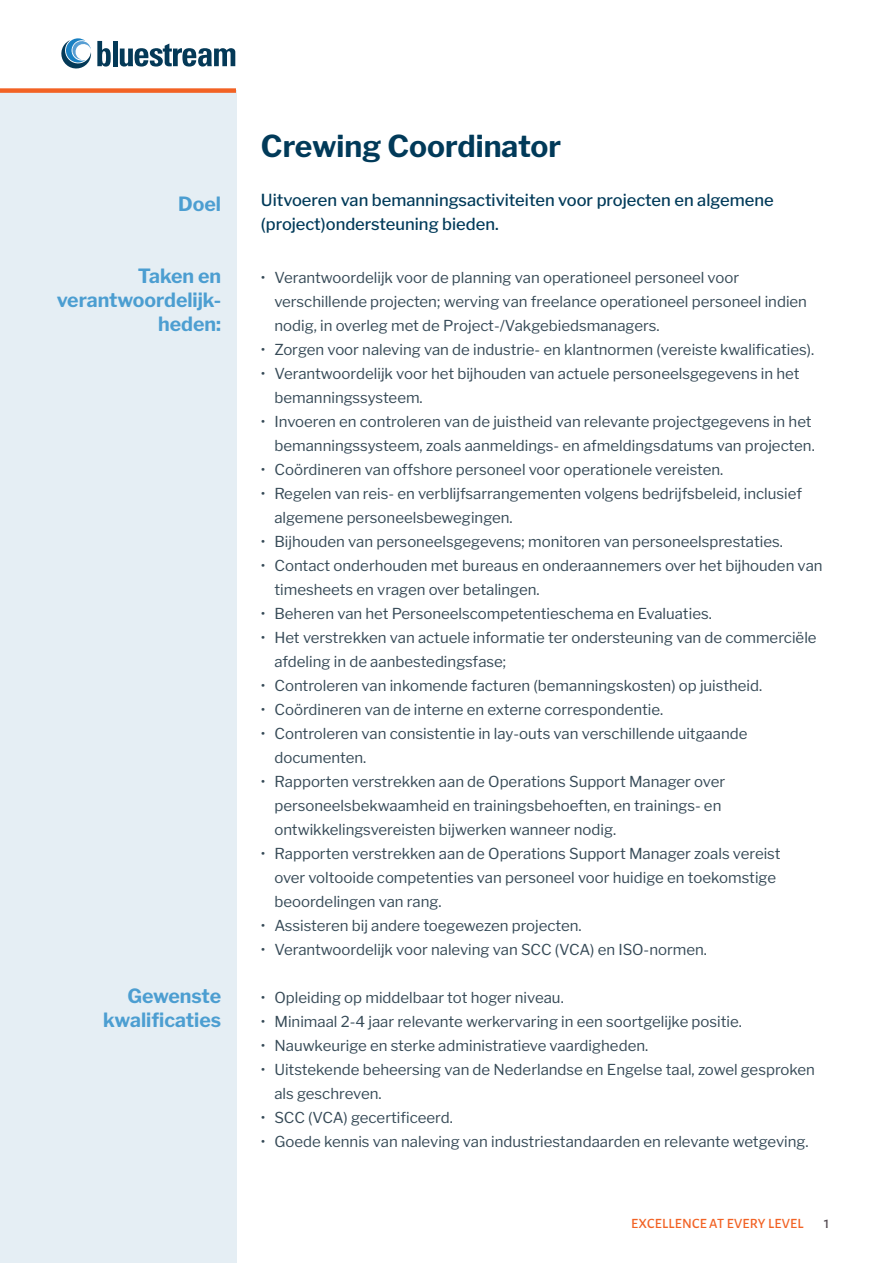
<style>
.page{position:relative;width:893px;height:1263px;background:#fff}
.page>*{position:absolute;margin:0;border:0;box-sizing:border-box;transform-origin:0 0}
.t1{font:700 30px "Libre Franklin";color:#013a59}
.t2{font:700 19.5px/24px "Libre Franklin";color:#4c9ed1;text-align:right}
.t3{font:500 16.5px/24px "Libre Franklin";color:#013a59}
.t4{font:15px/24px "Libre Franklin";color:#364a57}
.t5{font:500 14.25px "Alegreya Sans";letter-spacing:.02em;color:#f26224}
.t6{font:500 14.25px "Alegreya Sans";color:#524950}
</style>
<div class="page">
<div style="left:0;top:91px;width:236px;height:1172px;background:#e5eef4"></div>
<div style="left:0;top:88px;width:236px;height:5px;background:#f26224"></div>
<svg style="left:97px;top:41px;width:14px;height:26px"></svg>
<hr style="left:113px;top:41px;width:4px;height:25px;background:#043957">
<svg style="left:120px;top:44px;width:115px;height:23px"></svg>
<svg style="left:61px;top:38px;width:30px;height:31px"></svg>
<h2 class="t2" style="left:178px;top:190px;width:44px">Doel</h2>
<h2 class="t2" style="left:57px;top:262px;width:166px">Taken en verantwoordelijk&shy;heden:</h2>
<h2 class="t2" style="left:103px;top:982px;width:120px">Gewenste kwalificaties</h2>
<h1 class="t1" style="left:261px;top:122px;width:302px">Crewing Coordinator</h1>
<p class="t3" style="left:261px;top:186px;width:514px">Uitvoeren van bemanningsactiviteiten voor projecten en algemene (project)ondersteuning bieden.</p>
<p class="t4" style="left:274px;top:264px;width:534px;text-indent:-14px">• Verantwoordelijk voor de planning van operationeel personeel voor verschillende projecten; werving van freelance operationeel personeel indien nodig, in overleg met de Project-/Vakgebiedsmanagers.</p>
<p class="t4" style="left:261px;top:336px;width:555px">• Zorgen voor naleving van de industrie- en klantnormen (vereiste kwalificaties).</p>
<p class="t4" style="left:274px;top:360px;width:527px;text-indent:-14px">• Verantwoordelijk voor het bijhouden van actuele personeelsgegevens in het bemanningssysteem.</p>
<p class="t4" style="left:261px;top:408px;width:555px;text-align:right">• Invoeren en controleren van de juistheid van relevante projectgegevens in het bemanningssysteem, zoals aanmeldings- en afmeldingsdatums van projecten.</p>
<p class="t4" style="left:261px;top:456px;width:464px">• Coördineren van offshore personeel voor operationele vereisten.</p>
<p class="t4" style="left:274px;top:480px;width:529px;text-indent:-14px">• Regelen van reis- en verblijfsarrangementen volgens bedrijfsbeleid, inclusief algemene personeelsbewegingen.</p>
<p class="t4" style="left:261px;top:528px;width:523px">• Bijhouden van personeelsgegevens; monitoren van personeelsprestaties.</p>
<p class="t4" style="left:274px;top:552px;width:550px;text-indent:-14px">• Contact onderhouden met bureaus en onderaannemers over het bijhouden van timesheets en vragen over betalingen.</p>
<p class="t4" style="left:261px;top:600px;width:452px">• Beheren van het Personeelscompetentieschema en Evaluaties.</p>
<p class="t4" style="left:274px;top:624px;width:544px;text-indent:-14px">• Het verstrekken van actuele informatie ter ondersteuning van de commerciële afdeling in de aanbestedingsfase;</p>
<p class="t4" style="left:261px;top:672px;width:503px">• Controleren van inkomende facturen (bemanningskosten) op juistheid.</p>
<p class="t4" style="left:261px;top:696px;width:404px">• Coördineren van de interne en externe correspondentie.</p>
<p class="t4" style="left:274px;top:720px;width:475px;text-indent:-14px">• Controleren van consistentie in lay-outs van verschillende uitgaande documenten.</p>
<p class="t4" style="left:274px;top:768px;width:452px;text-indent:-14px">• Rapporten verstrekken aan de Operations Support Manager over personeelsbekwaamheid en trainingsbehoeften, en trainings- en ontwikkelingsvereisten bijwerken wanneer nodig.</p>
<p class="t4" style="left:274px;top:840px;width:508px;text-indent:-14px">• Rapporten verstrekken aan de Operations Support Manager zoals vereist over voltooide competenties van personeel voor huidige en toekomstige beoordelingen van rang.</p>
<p class="t4" style="left:261px;top:912px;width:322px">• Assisteren bij andere toegewezen projecten.</p>
<p class="t4" style="left:261px;top:936px;width:448px">• Verantwoordelijk voor naleving van SCC (VCA) en ISO-normen.</p>
<p class="t4" style="left:261px;top:984px;width:304px">• Opleiding op middelbaar tot hoger niveau.</p>
<p class="t4" style="left:261px;top:1008px;width:483px">• Minimaal 2-4 jaar relevante werkervaring in een soortgelijke positie.</p>
<p class="t4" style="left:261px;top:1032px;width:389px">• Nauwkeurige en sterke administratieve vaardigheden.</p>
<p class="t4" style="left:274px;top:1056px;width:542px;text-indent:-14px">• Uitstekende beheersing van de Nederlandse en Engelse taal, zowel gesproken als geschreven.</p>
<p class="t4" style="left:261px;top:1104px;width:193px">• SCC (VCA) gecertificeerd.</p>
<p class="t4" style="left:261px;top:1128px;width:549px">• Goede kennis van naleving van industriestandaarden en relevante wetgeving.</p>
<p class="t5" style="left:631px;top:1213px;width:174px">EXCELLENCE AT EVERY LEVEL</p>
<p class="t6" style="left:824px;top:1213px;width:7px">1</p>
</div>
